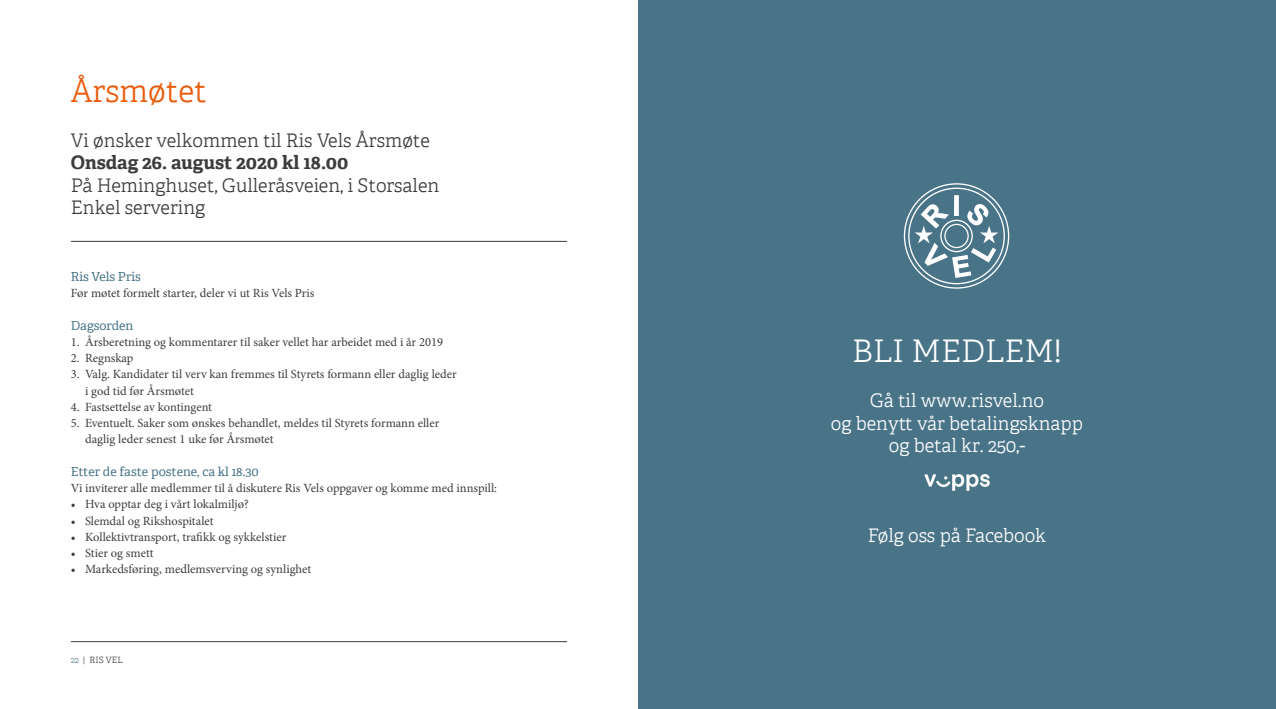
<style>
.page{position:relative;width:1276px;height:709px;background:#fff}
.page>*{position:absolute;margin:0;border:0;box-sizing:border-box;transform-origin:0 0}
.t1{font:300 31.25px "Adelle W01";color:#fff}
.t2{font:300 31.25px "Adelle W01";color:#ea5b0b}
.t3{font:300 18.75px/22.5px "Adelle W01";color:#3c3c3b}
.t4{font:300 18.75px/22.5px "Adelle W01";color:#fff;text-align:center}
.t5{font:700 18.75px "Adelle W01";color:#3c3c3b}
.t6{font:12.5px/16.2px "Minion Pro";color:#3c3c3b}
.t7{font:12.5px "Adelle W01";color:#497488}
.t8{font:300 8.75px "Adelle W01";color:#3c3c3b}
.s1{color:#598194}
</style>
<div class="page">
<hr style="left:71px;top:641px;width:496px;height:1px;background:#3c3c3b">
<hr style="left:71px;top:241px;width:496px;height:1px;background:#3c3c3b">
<div style="left:638px;top:0;width:638px;height:709px;background:#497488"></div>
<svg style="left:904px;top:183px;width:105px;height:106px"></svg>
<svg style="left:924px;top:474px;width:65px;height:17px"></svg>
<h1 class="t2" style="left:71px;top:73px;width:137px">Årsmøtet</h1>
<h2 class="t3" style="left:71px;top:129px;width:360px">Vi ønsker velkommen til Ris Vels Årsmøte</h2>
<h2 class="t5" style="left:71px;top:151px;width:279px">Onsdag 26. august 2020 kl 18.00</h2>
<h2 class="t3" style="left:71px;top:174px;width:370px">På Heminghuset, Gulleråsveien, i Storsalen<br>Enkel servering</h2>
<p class="t7" style="left:71px;top:269px;width:72px">Ris Vels Pris</p>
<p class="t6" style="left:71px;top:285px;width:245px">Før møtet formelt starter, deler vi ut Ris Vels Pris</p>
<p class="t7" style="left:71px;top:318px;width:64px">Dagsorden</p>
<p class="t6" style="left:71px;top:334px;width:374px">1. Årsberetning og kommentarer til saker vellet har arbeidet med i år 2019</p>
<p class="t6" style="left:71px;top:350px;width:64px">2. Regnskap</p>
<p class="t6" style="left:85px;top:366px;width:373px;text-indent:-14px">3. Valg. Kandidater til verv kan fremmes til Styrets formann eller daglig leder i god tid før Årsmøtet</p>
<p class="t6" style="left:71px;top:399px;width:143px">4. Fastsettelse av kontingent</p>
<p class="t6" style="left:85px;top:415px;width:356px;text-indent:-14px">5. Eventuelt. Saker som ønskes behandlet, meldes til Styrets formann eller daglig leder senest 1 uke før Årsmøtet</p>
<p class="t7" style="left:71px;top:464px;width:189px">Etter de faste postene, ca kl 18.30</p>
<p class="t6" style="left:71px;top:480px;width:428px">Vi inviterer alle medlemmer til å diskutere Ris Vels oppgaver og komme med innspill:</p>
<p class="t6" style="left:71px;top:496px;width:180px">• Hva opptar deg i vårt lokalmiljø?</p>
<p class="t6" style="left:71px;top:512px;width:144px">• Slemdal og Rikshospitalet</p>
<p class="t6" style="left:71px;top:529px;width:217px">• Kollektivtransport, trafikk og sykkelstier</p>
<p class="t6" style="left:71px;top:545px;width:84px">• Stier og smett</p>
<p class="t6" style="left:71px;top:561px;width:242px">• Markedsføring, medlemsverving og synlighet</p>
<p class="t8" style="left:71px;top:655px;width:53px"><span class="s1">22</span> | RIS VEL</p>
<h1 class="t1" style="left:852px;top:333px;width:211px">BLI MEDLEM!</h1>
<h2 class="t4" style="left:831px;top:389px;width:254px">Gå til www.risvel.no<br>og benytt vår betalingsknapp og betal kr. 250,-</h2>
<h2 class="t4" style="left:868px;top:524px;width:180px">Følg oss på Facebook</h2>
</div>
